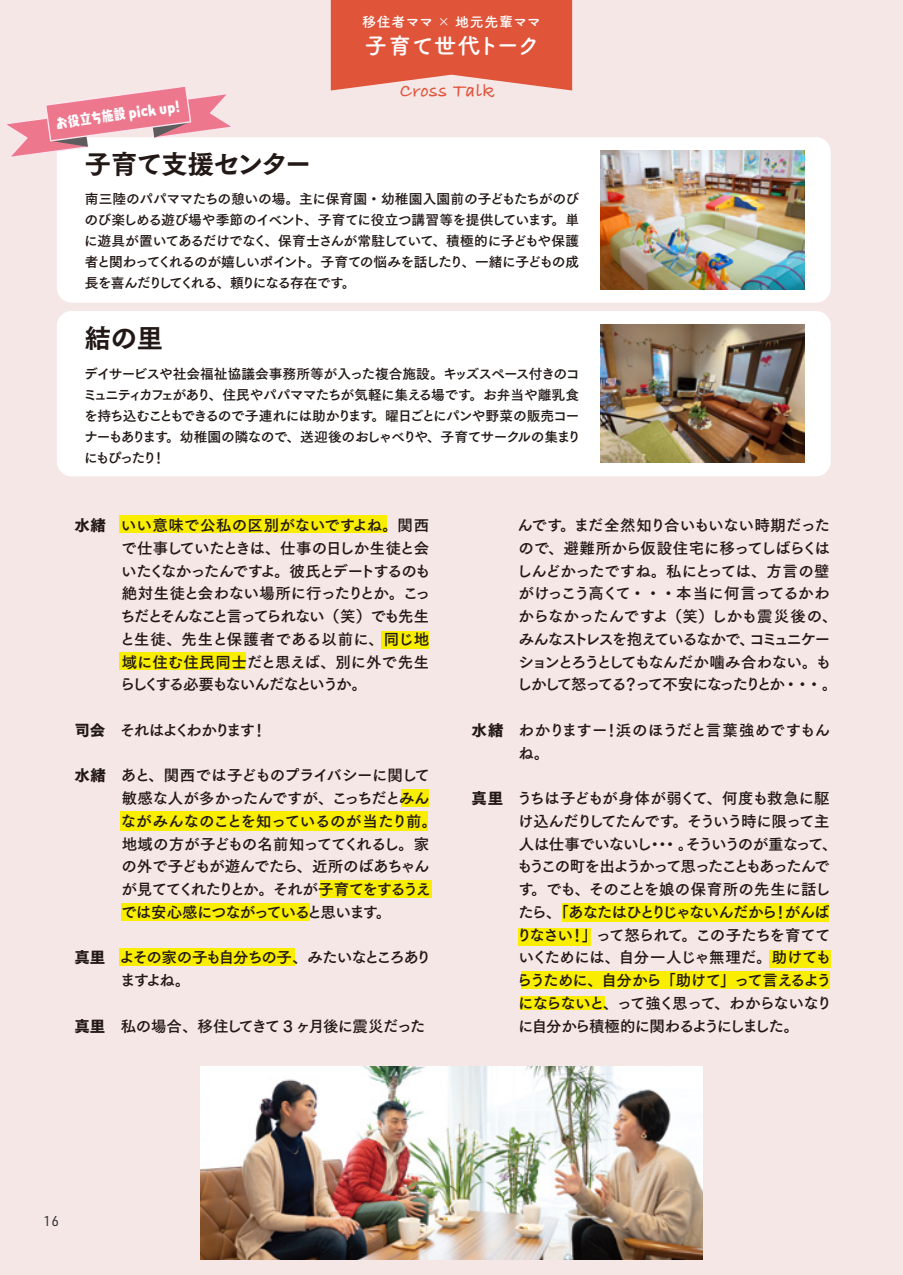
<style>
.page{position:relative;width:903px;height:1275px;background:#f6e7e7}
.page>*{position:absolute;margin:0;border:0;box-sizing:border-box;transform-origin:0 0}
.t1{font:26.25px "Tsuku Go Pro E";letter-spacing:-.04em;color:#221815}
.t2{font:26.25px "Tsuku Go Pro E";letter-spacing:-.02em;color:#221815}
.t3{font:700 22.75px "Tsuku A Rd Gothic";color:#fff}
.t4{font:700 19.25px "Bradley Hand ITCTT";letter-spacing:.025em;color:#e0543a}
.t5{font:15.4px/22.8px "Tsuku Go Pro B";letter-spacing:-.06em;color:#221815}
.t6{font:15.4px/22.8px "Tsuku Go Pro B";letter-spacing:-.095em;color:#221815}
.t7{font:15.4px "Tsuku Go Pro B";letter-spacing:-.12em;color:#221815}
.t8{font:14.53px "Kurokane Std EB";color:#fff;scale:.83 1}
.t9{font:700 14px "Tsuku A Rd Gothic";letter-spacing:.05em;color:#fff}
.t10{font:14px "URWDIN";color:#323333}
.t11{font:13.65px/21px "Tsuku Go Pro B";letter-spacing:-.06em;color:#221815;text-align:justify}
.s1{font-family:"Tsuku Go Pro H"}
</style>
<div class="page">
<div style="left:769px;top:951px;width:61px;height:17px;background:#faee00"></div>
<div style="left:521px;top:996px;width:84px;height:14px;background:#faee00"></div>
<div style="left:521px;top:971px;width:309px;height:18px;background:#faee00"></div>
<div style="left:563px;top:903px;width:266px;height:18px;background:#faee00"></div>
<div style="left:518px;top:928px;width:73px;height:18px;background:#faee00"></div>
<div style="left:320px;top:880px;width:111px;height:18px;background:#faee00"></div>
<div style="left:122px;top:903px;width:188px;height:17px;background:#faee00"></div>
<div style="left:120px;top:811px;width:308px;height:19px;background:#faee00"></div>
<div style="left:401px;top:789px;width:28px;height:17px;background:#faee00"></div>
<div style="left:119px;top:515px;width:268px;height:18px;background:#faee00"></div>
<div style="left:381px;top:631px;width:47px;height:18px;background:#faee00"></div>
<div style="left:119px;top:652px;width:127px;height:18px;background:#faee00"></div>
<div style="left:119px;top:948px;width:175px;height:17px;background:#faee00"></div>
<svg style="left:331px;top:0;width:241px;height:91px;background:#e2614a"></svg>
<div style="left:57px;top:137px;width:774px;height:166px;background:#fff;border-radius:15px"></div>
<div style="left:57px;top:311px;width:774px;height:165px;background:#fff;border-radius:15px"></div>
<img style="left:601px;top:151px;width:204px;height:138px">
<svg style="left:6px;top:87px;width:225px;height:70px"></svg>
<img style="left:601px;top:325px;width:204px;height:138px">
<img style="left:200px;top:1067px;width:502px;height:192px">
<p class="t9" style="left:362px;top:11px;width:180px">移住者ママ × 地元先輩ママ</p>
<h2 class="t3" style="left:364px;top:28px;width:177px">子育て世代トーク</h2>
<p class="t8" style="left:54px;top:112px;width:153px;rotate:-8deg">お役立ち施設 pick up!</p>
<h1 class="t1" style="left:85px;top:140px;width:228px">子育て支援センター</h1>
<p class="t4" style="left:400px;top:76px;width:96px">Cross Talk</p>
<p class="t11" style="left:84px;top:187px;width:496px">南三陸のパパママたちの憩いの場。主に保育園・幼稚園入園前の子どもたちがのびのび楽しめる遊び場や季節のイベント、子育てに役立つ講習等を提供しています。単に遊具が置いてあるだけでなく、保育士さんが常駐していて、積極的に子どもや保護者と関わってくれるのが嬉しいポイント。子育ての悩みを話したり、一緒に子どもの成長を喜んだりしてくれる、頼りになる存在です。</p>
<h1 class="t2" style="left:85px;top:315px;width:80px">結の里</h1>
<p class="t11" style="left:83px;top:362px;width:499px;text-align:left">デイサービスや社会福祉協議会事務所等が入った複合施設。キッズスペース付きのコミュニティカフェがあり、住民やパパママたちが気軽に集える場です。お弁当や離乳食を持ち込むこともできるので子連れには助かります。曜日ごとにパンや野菜の販売コーナーもあります。幼稚園の隣なので、送迎後のおしゃべりや、子育てサークルの集まりにもぴったり！</p>
<p class="t5" style="left:120px;top:512px;width:312px;text-align:justify;text-indent:-45px"><span class="s1">水緒</span>　いい意味で公私の区別がないですよね。関西で仕事していたときは、仕事の日しか生徒と会いたくなかったんですよ。彼氏とデートするのも絶対生徒と会わない場所に行ったりとか。こっちだとそんなこと言ってられない（笑）でも先生と生徒、先生と保護者である以前に、同じ地域に住む住民同士だと思えば、別に外で先生らしくする必要もないんだなというか。</p>
<p class="t7" style="left:74px;top:717px;width:194px"><span class="s1">司会</span>　それはよくわかります！</p>
<p class="t5" style="left:121px;top:762px;width:318px;text-indent:-46px"><span class="s1">水緒</span>　あと、関西では子どものプライバシーに関して敏感な人が多かったんですが、こっちだとみんながみんなのことを知っているのが当たり前。地域の方が子どもの名前知っててくれるし。家の外で子どもが遊んでたら、近所のばあちゃんが見ててくれたりとか。それが子育てをするうえでは安心感につながっていると思います。</p>
<p class="t6" style="left:120px;top:944px;width:313px;text-indent:-46px"><span class="s1">真里</span>　よその家の子も自分ちの子、みたいなところありますよね。</p>
<p class="t5" style="left:74px;top:1013px;width:352px"><span class="s1">真里</span>　私の場合、移住してきて 3 ヶ月後に震災だった</p>
<p class="t5" style="left:517px;top:512px;width:322px;text-indent:-45px">　　　んです。まだ全然知り合いもいない時期だったので、避難所から仮設住宅に移ってしばらくはしんどかったですね。私にとっては、方言の壁がけっこう高くて・・・本当に何言ってるかわからなかったんですよ（笑）しかも震災後の、みんなストレスを抱えているなかで、コミュニケーションとろうとしてもなんだか噛み合わない。もしかして怒ってる？って不安になったりとか・・・。</p>
<p class="t5" style="left:518px;top:717px;width:313px;text-indent:-47px"><span class="s1">水緒</span>　わかりますー！浜のほうだと言葉強めですもんね。</p>
<p class="t5" style="left:516px;top:785px;width:323px;text-indent:-45px"><span class="s1">真里</span>　うちは子どもが身体が弱くて、何度も救急に駆け込んだりしてたんです。そういう時に限って主人は仕事でいないし・・・。そういうのが重なって、もうこの町を出ようかって思ったこともあったんです。でも、そのことを娘の保育所の先生に話したら、「あなたはひとりじゃないんだから！がんばりなさい！」って怒られて。この子たちを育てていくためには、自分一人じゃ無理だ。助けてもらうために、自分から「助けて」って言えるようにならないと、って強く思って、わからないなりに自分から積極的に関わるようにしました。</p>
<p class="t10" style="left:44px;top:1212px;width:17px">16</p>
</div>
